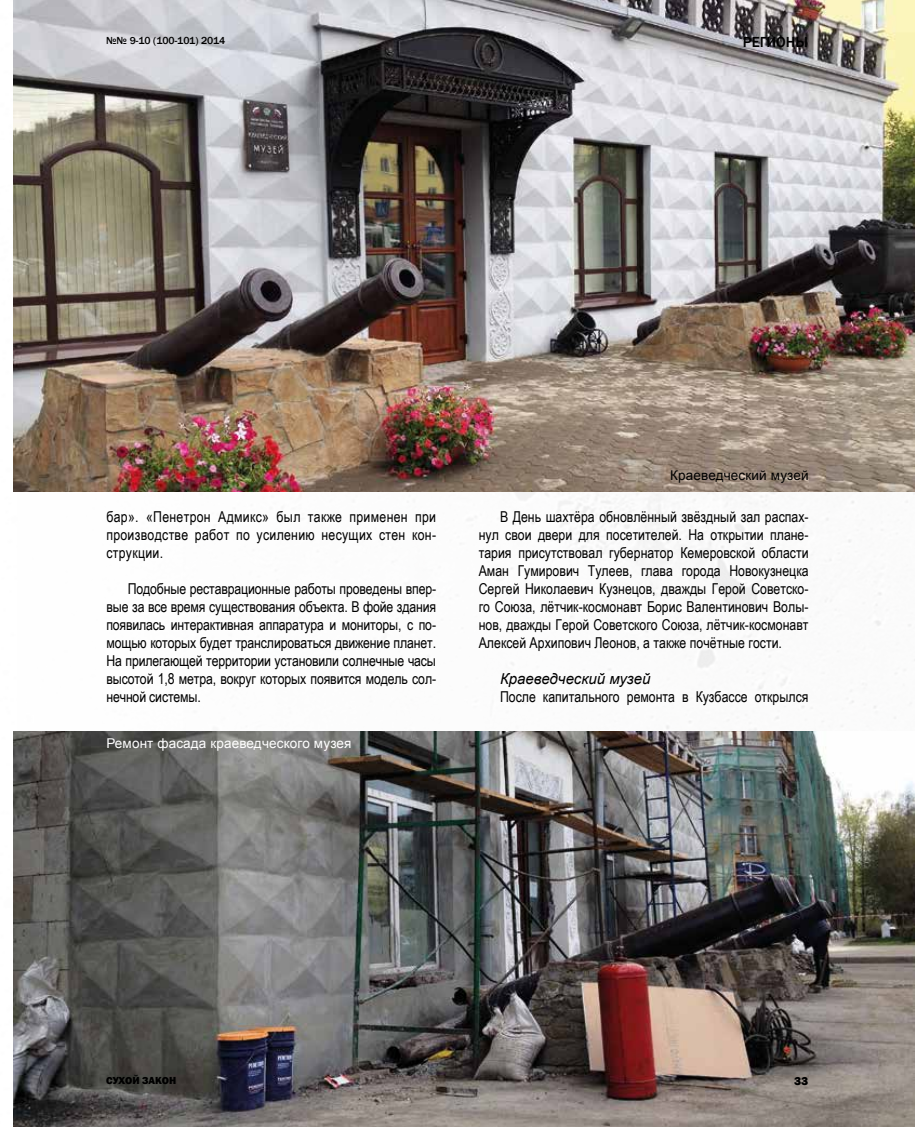
<style>
.page{position:relative;width:915px;height:1127px;background:#fff}
.page>*{position:absolute;margin:0;border:0;box-sizing:border-box;transform-origin:0 0}
.t1{font:15px/18px "Arial Narrow";color:#000;text-align:justify}
.t2{font:italic 15px "Arial";color:#000}
.t3{font:500 15px "Franklin Gothic";color:#000}
.t4{font:13.5px "Arial";letter-spacing:.01em;color:#fff}
.t5{font:13.5px "Arial";letter-spacing:.01em;color:#000}
.t6{font:800 12px "Franklin Gothic";color:#000}
.t7{font:500 10.5px "Franklin Gothic";letter-spacing:-.01em;color:#000}
.t8{font:800 10.5px "Franklin Gothic";color:#000}
</style>
<div class="page">
<img style="left:13px;top:0;width:901px;height:1127px">
<img style="left:14px;top:0;width:900px;height:491px">
<img style="left:14px;top:731px;width:900px;height:396px">
<p class="t7" style="left:106px;top:34px;width:121px">№№ 9-10 (100-101) 2014</p>
<p class="t3" style="left:742px;top:33px;width:67px">РЕГИОНЫ</p>
<p class="t1" style="left:106px;top:507px;width:331px">бар». «Пенетрон Адмикс» был также применен при производстве работ по усилению несущих стен кон&shy;струкции.</p>
<p class="t1" style="left:106px;top:579px;width:331px;text-indent:21px">Подобные реставрационные работы проведены впер&shy;вые за все время существования объекта. В фойе здания появилась интерактивная аппаратура и мониторы, с по&shy;мощью которых будет транслироваться движение планет.<br>На прилегающей территории установили солнечные часы высотой 1,8 метра, вокруг которых появится модель сол&shy;нечной системы.</p>
<p class="t4" style="left:106px;top:734px;width:246px">Ремонт фасада краеведческого музея</p>
<p class="t5" style="left:670px;top:466px;width:140px">Краеведческий музей</p>
<p class="t1" style="left:478px;top:507px;width:331px;text-indent:21px">В День шахтёра обновлённый звёздный зал распах&shy;нул свои двери для посетителей. На открытии плане&shy;тария присутствовал губернатор Кемеровской области Аман Гумирович Тулеев, глава города Новокузнецка Сергей Николаевич Кузнецов, дважды Герой Советско&shy;го Союза, лётчик-космонавт Борис Валентинович Волы&shy;нов, дважды Герой Советского Союза, лётчик-космонавт Алексей Архипович Леонов, а также почётные гости.</p>
<p class="t2" style="left:500px;top:669px;width:152px">Краеведческий музей</p>
<p class="t1" style="left:500px;top:687px;width:310px">После капитального ремонта в Кузбассе открылся</p>
<p class="t8" style="left:106px;top:1074px;width:72px">СУХОЙ ЗАКОН</p>
<p class="t6" style="left:794px;top:1073px;width:16px">33</p>
</div>
